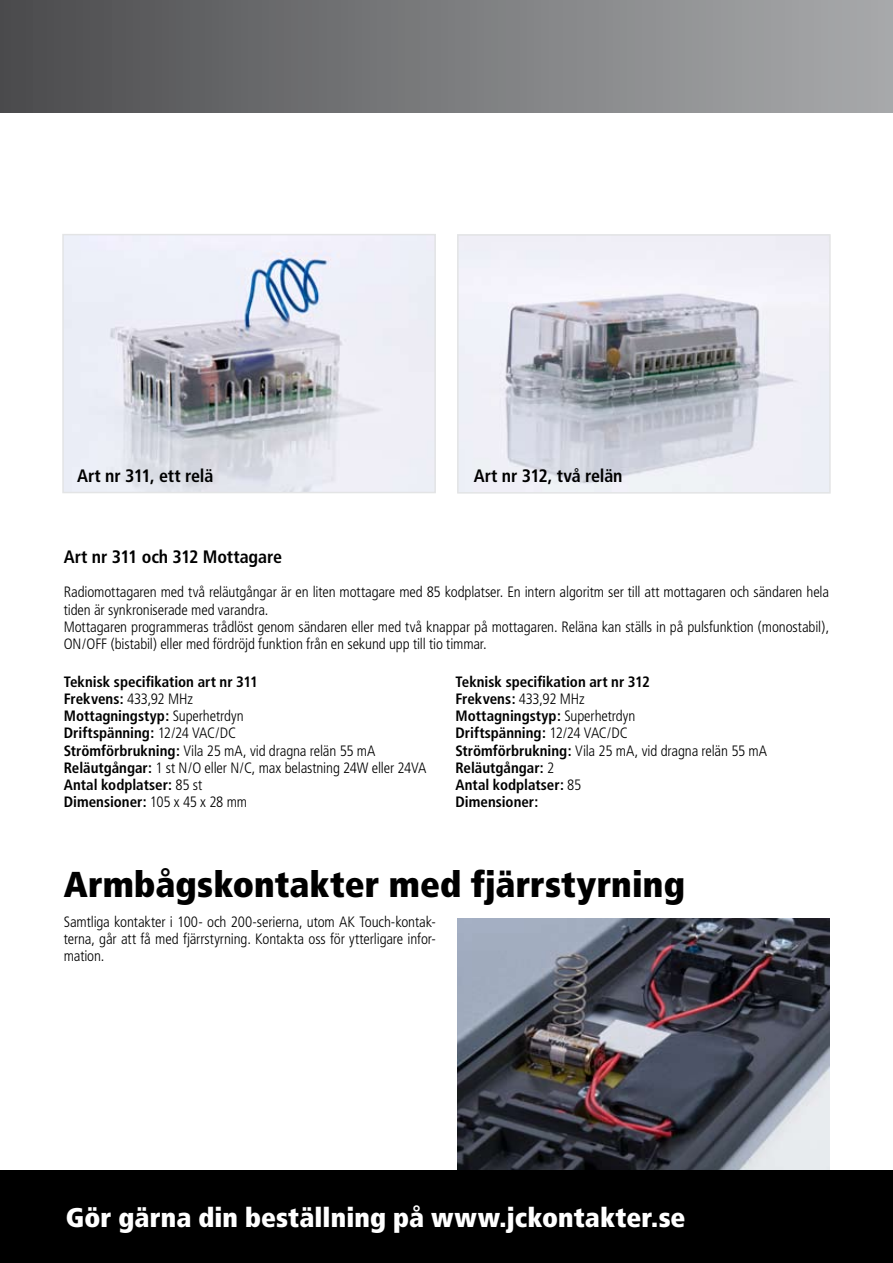
<style>
.page{position:relative;width:893px;height:1263px;background:#fff}
.page>*{position:absolute;margin:0;border:0;box-sizing:border-box;transform-origin:0 0}
.t1{font:900 condensed 36px "Frutiger";letter-spacing:.005em;color:#000}
.t2{font:900 condensed 27px "Frutiger";letter-spacing:.005em;color:#fff}
.t3{font:700 condensed 18px "Frutiger";letter-spacing:-.01em;color:#000}
.t4{font:300 condensed 15px/17.2px "Frutiger";letter-spacing:-.01em;color:#000;text-align:justify}
.t5{font:700 condensed 15px/17.2px "Frutiger";color:#000}
.s1{font-weight:300}
</style>
<div class="page">
<div style="left:0;top:0;width:893px;height:112px;background:linear-gradient(to right,#4c4c4e,#a9abad)"></div>
<div style="left:0;top:1171px;width:893px;height:92px;background:#000"></div>
<img style="left:460px;top:237px;width:368px;height:254px">
<div style="left:457px;top:234px;width:374px;height:260px;border:2px solid #e3e4e5"></div>
<img style="left:65px;top:237px;width:368px;height:253px">
<div style="left:62px;top:234px;width:374px;height:259px;border:2px solid #e3e4e5"></div>
<img style="left:457px;top:918px;width:372px;height:251px">
<p class="t3" style="left:77px;top:465px;width:138px">Art nr 311, ett relä</p>
<p class="t3" style="left:474px;top:465px;width:150px">Art nr 312, två relän</p>
<p class="t3" style="left:64px;top:546px;width:220px">Art nr 311 och 312 Mottagare</p>
<p class="t4" style="left:64px;top:584px;width:767px;text-align:left">Radiomottagaren med två reläutgångar är en liten mottagare med 85 kodplatser. En intern algoritm ser till att mottagaren och sändaren hela tiden är synkroniserade med varandra.<br>Mottagaren programmeras trådlöst genom sändaren eller med två knappar på mottagaren. Reläna kan ställs in på pulsfunktion (monostabil), ON/OFF (bistabil) eller med fördröjd funktion från en sekund upp till tio timmar.</p>
<p class="t5" style="left:64px;top:673px;width:364px">Teknisk specifikation art nr 311<br>Frekvens: <span class="s1">433,92 MHz<br></span>Mottagningstyp: <span class="s1">Superhetrdyn<br></span>Driftspänning: <span class="s1">12/24 VAC/DC<br></span>Strömförbrukning: <span class="s1">Vila 25 mA, vid dragna relän 55 mA </span>Reläutgångar: <span class="s1">1 st N/O eller N/C, max belastning 24W eller 24VA </span>Antal kodplatser: <span class="s1">85 st<br></span>Dimensioner: <span class="s1">105 x 45 x 28 mm</span></p>
<p class="t5" style="left:455px;top:673px;width:313px">Teknisk specifikation art nr 312<br>Frekvens: <span class="s1">433,92 MHz<br></span>Mottagningstyp: <span class="s1">Superhetrdyn<br></span>Driftspänning: <span class="s1">12/24 VAC/DC<br></span>Strömförbrukning: <span class="s1">Vila 25 mA, vid dragna relän 55 mA<br></span>Reläutgångar: <span class="s1">2<br></span>Antal kodplatser: <span class="s1">85<br></span>Dimensioner:</p>
<h1 class="t1" style="left:64px;top:863px;width:623px">Armbågskontakter med fjärrstyrning</h1>
<p class="t4" style="left:64px;top:913px;width:374px">Samtliga kontakter i 100- och 200-serierna, utom AK Touch-kontak&shy;terna, går att få med fjärrstyrning. Kontakta oss för ytterligare infor&shy;mation.</p>
<h2 class="t2" style="left:66px;top:1200px;width:621px">Gör gärna din beställning på www.jckontakter.se</h2>
</div>
